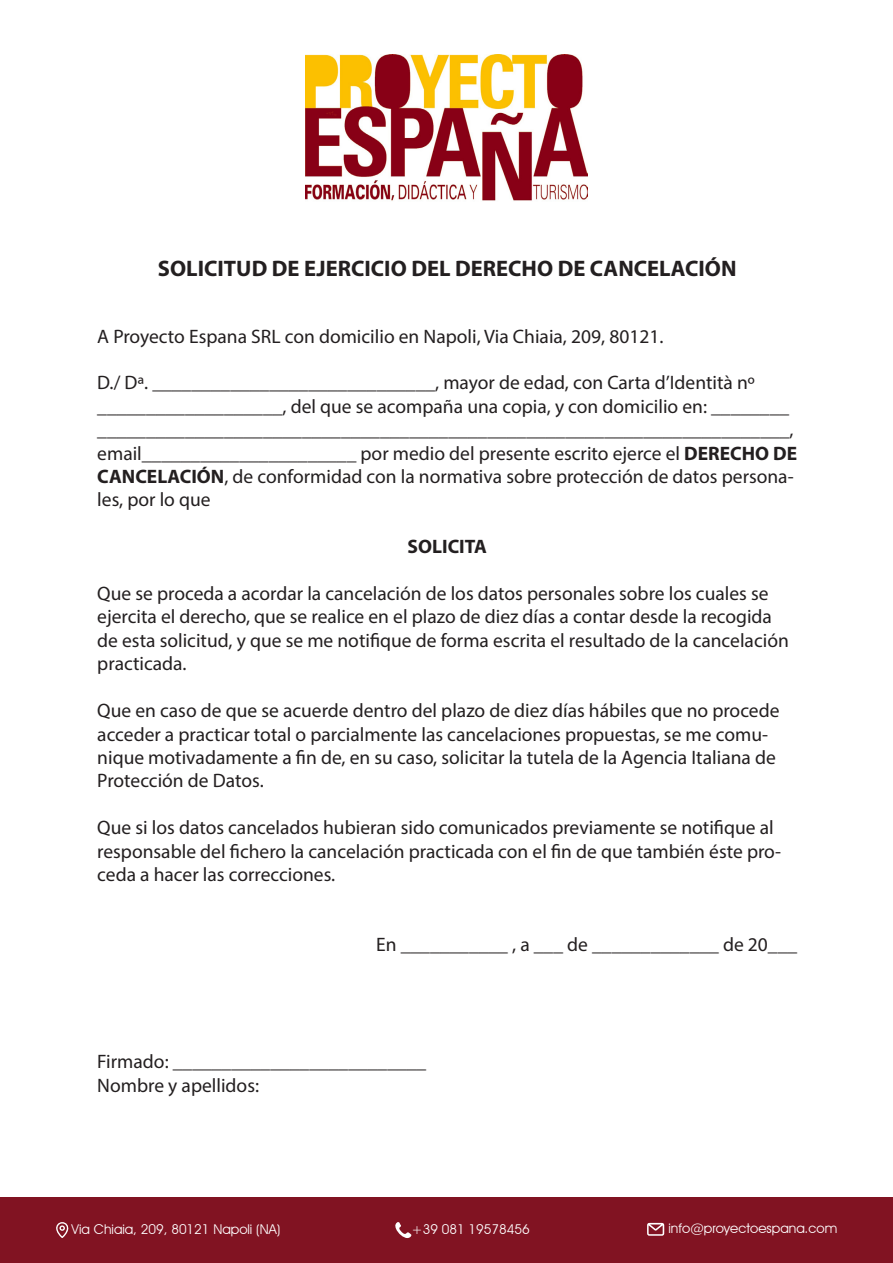
<style>
.page{position:relative;width:893px;height:1263px;background:#fff}
.page>*{position:absolute;margin:0;border:0;box-sizing:border-box;transform-origin:0 0}
.t1{font:700 22.5px "Myriad Pro";color:#231f20}
.t2{font:19.5px/23.4px "Myriad Pro";color:#231f20}
.t3{font:700 19.5px "Myriad Pro";color:#231f20}
.t4{font:13.5px "Avant Garde IT Cby BT";color:#fff}
.s1{font-weight:700}
</style>
<div class="page">
<div style="left:0;top:1198px;width:893px;height:65px;background:#811322"></div>
<svg style="left:647px;top:1223px;width:17px;height:13px"></svg>
<svg style="left:56px;top:1222px;width:13px;height:16px"></svg>
<svg style="left:395px;top:1222px;width:17px;height:16px"></svg>
<img style="left:305px;top:54px;width:283px;height:147px">
<p class="t1" style="left:158px;top:254px;width:580px">SOLICITUD DE EJERCICIO DEL DERECHO DE CANCELACIÓN</p>
<p class="t2" style="left:97px;top:324px;width:568px">A Proyecto Espana SRL con domicilio en Napoli, Via Chiaia, 209, 80121.</p>
<p class="t2" style="left:97px;top:371px;width:659px">D./ Dª. _____________________________, mayor de edad, con Carta d’Identità nº</p>
<p class="t2" style="left:97px;top:394px;width:698px">___________________, del que se acompaña una copia, y con domicilio en: ________ _______________________________________________________________________,</p>
<p class="t2" style="left:97px;top:441px;width:701px">email______________________ por medio del presente escrito ejerce el <span class="s1">DERECHO DE<br>CANCELACIÓN</span>, de conformidad con la normativa sobre protección de datos persona&shy;les, por lo que</p>
<p class="t3" style="left:408px;top:534px;width:81px">SOLICITA</p>
<p class="t2" style="left:97px;top:581px;width:693px">Que se proceda a acordar la cancelación de los datos personales sobre los cuales se ejercita el derecho, que se realice en el plazo de diez días a contar desde la recogida de esta solicitud, y que se me notifique de forma escrita el resultado de la cancelación practicada.</p>
<p class="t2" style="left:97px;top:698px;width:684px">Que en caso de que se acuerde dentro del plazo de diez días hábiles que no procede acceder a practicar total o parcialmente las cancelaciones propuestas, se me comu&shy;nique motivadamente a fin de, en su caso, solicitar la tutela de la Agencia Italiana de Protección de Datos.</p>
<p class="t2" style="left:97px;top:815px;width:685px">Que si los datos cancelados hubieran sido comunicados previamente se notifique al responsable del fichero la cancelación practicada con el fin de que también éste pro&shy;ceda a hacer las correcciones.</p>
<p class="t2" style="left:376px;top:932px;width:422px">En ___________ , a ___ de _____________ de 20___</p>
<p class="t2" style="left:97px;top:1049px;width:331px">Firmado: __________________________</p>
<p class="t2" style="left:97px;top:1073px;width:163px">Nombre y apellidos:</p>
<p class="t4" style="left:72px;top:1221px;width:210px">Via Chiaia, 209, 80121 Napoli (NA)</p>
<p class="t4" style="left:412px;top:1221px;width:120px">+39 081 19578456</p>
<p class="t4" style="left:668px;top:1220px;width:170px">info@proyectoespana.com</p>
</div>
